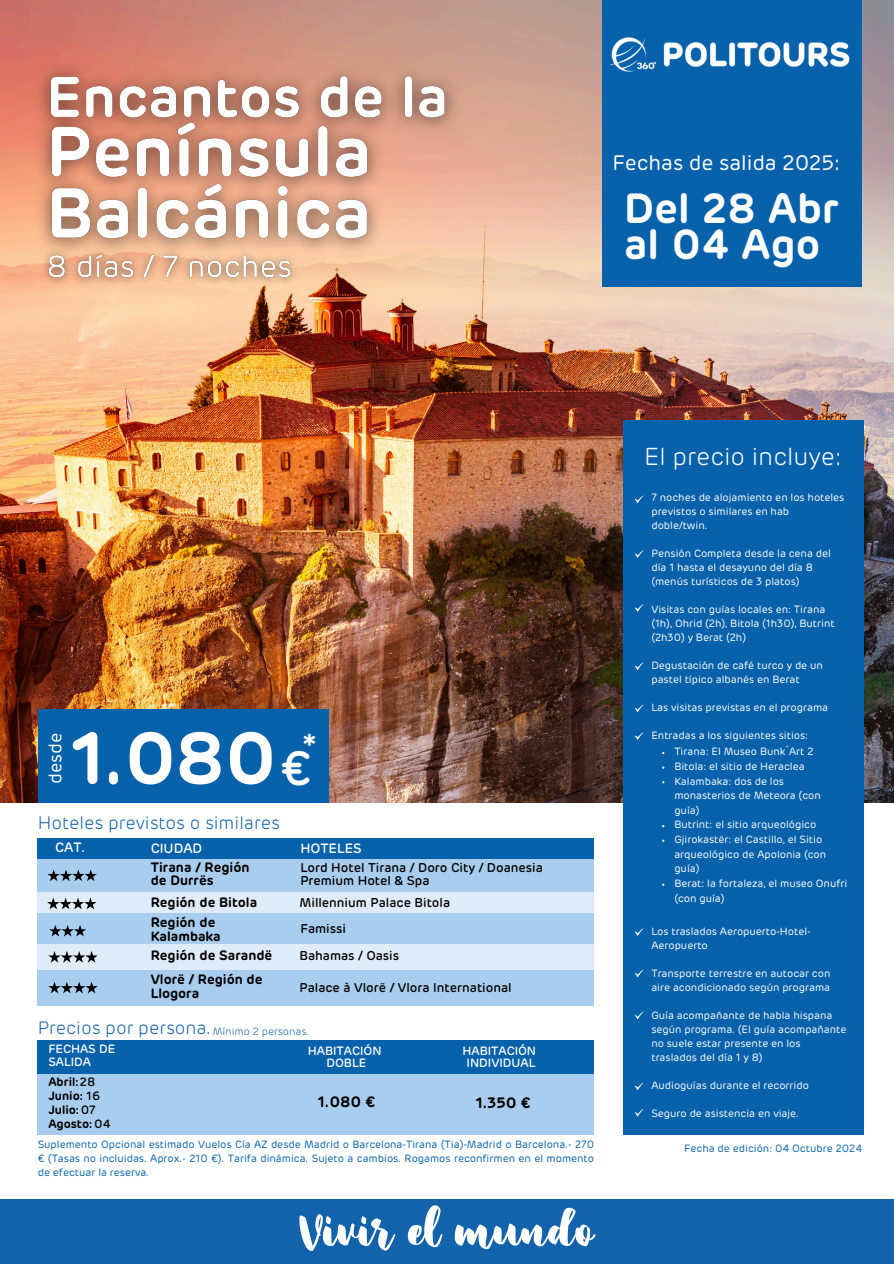
<style>
.page{position:relative;width:894px;height:1264px;background:#fff}
.page>*{position:absolute;margin:0;border:0;box-sizing:border-box;transform-origin:0 0}
.t1{font:600 73.2px "Rubrik";color:#fff}
.t2{font:69px "Hopipolla Free";color:#fff}
.t3{font:500 47.85px "Rubrik";color:#fff}
.t4{font:600 41.85px/35.8px "Rubrik";color:#fff}
.t5{font:500 34.2px "Rubrik";color:#fff}
.t6{font:300 24.6px "Rubrik";color:#fff}
.t7{font:20.85px "Rubrik";color:#fff}
.t8{font:300 18px "Rubrik";color:#1363ac}
.t9{font:18px "Rubrik";color:#fff}
.t10{font:600 15px "Rubrik";color:#000}
.t11{font:600 13.5px/13.5px "Rubrik";color:#000}
.t12{font:500 13.5px "Rubrik";color:#fff}
.t13{font:500 12.75px/12.8px "Rubrik";color:#000}
.t14{font:500 12px "Rubrik";color:#fff}
.t15{font:600 12px "Rubrik";color:#000}
.t16{font:10.5px/14px "Rubrik";color:#fff}
.t17{font:10.5px/14px "Rubrik";color:#0762ab;text-align:justify}
.t18{font:300 10.5px "Rubrik";color:#1363ac}
.s1{font-weight:500}
</style>
<div class="page">
<img style="left:0;top:0;width:893px;height:802px">
<div style="left:623px;top:420px;width:239px;height:714px;background:#0762ab"></div>
<div style="left:0;top:1199px;width:893px;height:64px;background:#1363ac"></div>
<div style="left:38px;top:857px;width:556px;height:35px;background:#a9cdee"></div>
<div style="left:38px;top:838px;width:556px;height:20px;background:#0762ab"></div>
<div style="left:602px;top:0;width:259px;height:287px;background:#0762ab"></div>
<div style="left:38px;top:892px;width:556px;height:21px;background:#dfebf9"></div>
<svg style="left:634px;top:495px;width:9px;height:8px"></svg>
<svg style="left:634px;top:550px;width:9px;height:8px"></svg>
<svg style="left:634px;top:604px;width:9px;height:8px"></svg>
<svg style="left:634px;top:662px;width:9px;height:8px"></svg>
<img style="left:610px;top:37px;width:240px;height:35px">
<div style="left:38px;top:709px;width:290px;height:93px;background:#0762ab"></div>
<div style="left:38px;top:913px;width:556px;height:32px;background:#a9cdee"></div>
<img style="left:26px;top:53px;width:447px;height:214px">
<img style="left:35px;top:239px;width:271px;height:55px">
<svg style="left:47px;top:869px;width:50px;height:12px"></svg>
<svg style="left:47px;top:897px;width:49px;height:12px"></svg>
<svg style="left:49px;top:925px;width:37px;height:11px"></svg>
<div style="left:38px;top:944px;width:556px;height:26px;background:#dfebf9"></div>
<svg style="left:48px;top:951px;width:50px;height:11px"></svg>
<svg style="left:634px;top:705px;width:9px;height:7px"></svg>
<svg style="left:634px;top:732px;width:9px;height:8px"></svg>
<svg style="left:634px;top:928px;width:9px;height:7px"></svg>
<svg style="left:634px;top:970px;width:9px;height:7px"></svg>
<svg style="left:634px;top:1012px;width:9px;height:7px"></svg>
<svg style="left:634px;top:1082px;width:9px;height:8px"></svg>
<div style="left:38px;top:970px;width:556px;height:35px;background:#a9cdee"></div>
<svg style="left:48px;top:982px;width:50px;height:11px"></svg>
<div style="left:38px;top:1072px;width:556px;height:62px;background:#a9cdee"></div>
<div style="left:38px;top:1039px;width:556px;height:34px;background:#0762ab"></div>
<svg style="left:634px;top:1109px;width:9px;height:7px"></svg>
<p class="t7" style="left:612px;top:154px;width:229px">Fechas de salida 2025:</p>
<p class="t4" style="left:624px;top:193px;width:216px">Del 28 Abr al 04 Ago</p>
<h5 class="t9" style="left:47px;top:783px;width:52px;rotate:-90deg">desde</h5>
<h2 class="t1" style="left:69px;top:726px;width:209px">1.080</h2>
<p class="t5" style="left:302px;top:731px;width:15px">*</p>
<h4 class="t3" style="left:280px;top:747px;width:33px">€</h4>
<p class="t8" style="left:38px;top:814px;width:243px">Hoteles previstos o similares</p>
<p class="t12" style="left:55px;top:841px;width:32px">CAT.</p>
<p class="t12" style="left:151px;top:842px;width:53px">CIUDAD</p>
<p class="t12" style="left:300px;top:842px;width:63px">HOTELES</p>
<p class="t11" style="left:151px;top:861px;width:100px">Tirana / Región de Durrës</p>
<p class="t11" style="left:151px;top:896px;width:108px">Región de Bitola</p>
<p class="t13" style="left:300px;top:862px;width:244px">Lord Hotel Tirana / Doro City / Doanesia<br>Premium Hotel &amp; Spa</p>
<p class="t13" style="left:299px;top:896px;width:152px">Millennium Palace Bitola</p>
<p class="t11" style="left:151px;top:916px;width:66px">Región de</p>
<p class="t11" style="left:151px;top:930px;width:71px">Kalambaka</p>
<p class="t13" style="left:300px;top:922px;width:47px">Famissi</p>
<p class="t11" style="left:151px;top:949px;width:123px">Región de Sarandë</p>
<p class="t13" style="left:299px;top:950px;width:101px">Bahamas / Oasis</p>
<p class="t11" style="left:151px;top:972px;width:113px;line-height:14.7px">Vlorë / Región de<br>Llogora</p>
<p class="t13" style="left:299px;top:982px;width:214px">Palace à Vlorë / Vlora International</p>
<p class="t8" style="left:38px;top:1019px;width:175px">Precios por persona.</p>
<p class="t18" style="left:213px;top:1026px;width:98px">Mínimo 2 personas.</p>
<p class="t14" style="left:48px;top:1043px;width:68px">FECHAS DE</p>
<p class="t14" style="left:48px;top:1056px;width:44px">SALIDA</p>
<p class="t14" style="left:308px;top:1045px;width:75px">HABITACIÓN</p>
<p class="t14" style="left:326px;top:1057px;width:41px">DOBLE</p>
<p class="t14" style="left:462px;top:1045px;width:75px">HABITACIÓN</p>
<p class="t14" style="left:466px;top:1057px;width:70px">INDIVIDUAL</p>
<p class="t15" style="left:48px;top:1076px;width:49px">Abril:<span class="s1">28</span></p>
<p class="t15" style="left:48px;top:1090px;width:53px">Junio: <span class="s1">16</span></p>
<p class="t15" style="left:48px;top:1104px;width:49px">Julio:<span class="s1">07</span></p>
<p class="t15" style="left:48px;top:1118px;width:64px">Agosto: <span class="s1">04</span></p>
<h6 class="t10" style="left:317px;top:1095px;width:59px">1.080 €</h6>
<p class="t10" style="left:475px;top:1095px;width:57px">1.350 €</p>
<p class="t17" style="left:38px;top:1137px;width:557px">Suplemento Opcional estimado Vuelos Cía AZ desde Madrid o Barcelona-Tirana (Tia)-Madrid o Barcelona.- 270 € (Tasas no incluidas. Aprox.- 210 €). Tarifa dinámica. Sujeto a cambios. Rogamos reconfirmen en el momento de efectuar la reserva.</p>
<p class="t2" style="left:299px;top:1202px;width:296px">Vivir el mundo</p>
<p class="t6" style="left:644px;top:445px;width:199px">El precio incluye:</p>
<p class="t16" style="left:651px;top:491px;width:194px">7 noches de alojamiento en los hoteles previstos o similares en hab doble/twin.</p>
<p class="t16" style="left:651px;top:547px;width:181px">Pensión Completa desde la cena del día 1 hasta el desayuno del día 8 (menús turísticos de 3 platos)</p>
<p class="t16" style="left:651px;top:603px;width:185px">Visitas con guías locales en: Tirana (1h), Ohrid (2h), Bitola (1h30), Butrint (2h30) y Berat (2h)</p>
<p class="t16" style="left:651px;top:659px;width:173px">Degustación de café turco y de un pastel típico albanés en Berat</p>
<p class="t16" style="left:651px;top:701px;width:178px">Las visitas previstas en el programa</p>
<p class="t16" style="left:651px;top:729px;width:158px">Entradas a los siguientes sitios:</p>
<p class="t16" style="left:674px;top:745px;width:141px">Tirana: El Museo Bunk´Art 2</p>
<h6 class="t16" style="left:674px;top:760px;width:132px">Bitola: el sitio de Heraclea</h6>
<p class="t16" style="left:674px;top:774px;width:148px;line-height:14.7px">Kalambaka: dos de los monasterios de Meteora (con guía)</p>
<p class="t16" style="left:674px;top:818px;width:143px">Butrint: el sitio arqueológico</p>
<h1 class="t16" style="left:674px;top:832px;width:153px;line-height:14.7px">Gjirokastër: el Castillo, el Sitio arqueológico de Apolonia (con guía)</h1>
<h6 class="t16" style="left:674px;top:876px;width:174px;line-height:14.7px">Berat: la fortaleza, el museo Onufri (con guía)</h6>
<p class="t16" style="left:651px;top:925px;width:161px">Los traslados Aeropuerto-Hotel-<br>Aeropuerto</p>
<p class="t16" style="left:651px;top:967px;width:180px">Transporte terrestre en autocar con aire acondicionado según programa</p>
<p class="t16" style="left:651px;top:1009px;width:197px">Guía acompañante de habla hispana según programa. (El guía acompañante no suele estar presente en los traslados del día 1 y 8)</p>
<p class="t16" style="left:651px;top:1079px;width:159px">Audioguías durante el recorrido</p>
<p class="t16" style="left:651px;top:1107px;width:149px">Seguro de asistencia en viaje.</p>
<p class="t17" style="left:684px;top:1141px;width:179px">Fecha de edición: 04 Octubre 2024</p>
</div>
